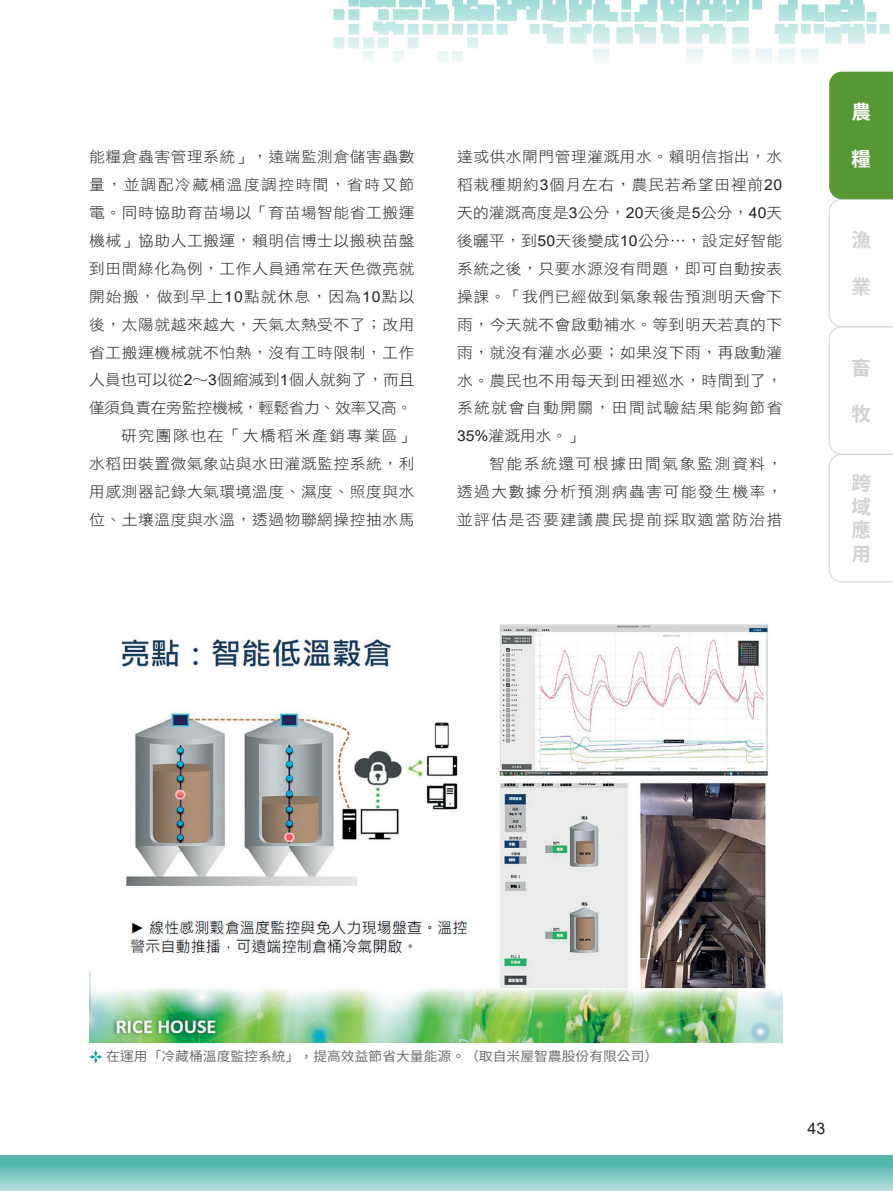
<style>
.page{position:relative;width:893px;height:1191px;background:#fff}
.page>*{position:absolute;margin:0;border:0;box-sizing:border-box;transform-origin:0 0}
.t1{font:700 19.5px/23.4px "Source Han Sans TWHK";color:#d1d2d4;text-align:justify}
.t2{font:700 19.5px "Source Han Sans TWHK";color:#fff}
.t3{font:15.9px "Arial";color:#231f20}
.t4{font:15px/27.9px "DF Hei Std W3";letter-spacing:.035em;color:#231f20;text-align:justify;scale:1.05 1}
.t5{font:13.05px "Source Han Sans TWHK";color:#6c6d70;scale:1.05 1}
.s1{font-family:"Arial"}
</style>
<div class="page">
<svg style="left:0;top:1155px;width:893px;height:36px;background:#7ac4be"></svg>
<img style="left:89px;top:624px;width:693px;height:418px">
<svg style="left:89px;top:1050px;width:13px;height:13px"></svg>
<div style="left:867px;top:24px;width:9px;height:10px;background:#c6e9e7"></div>
<div style="left:880px;top:24px;width:9px;height:10px;background:#c6e9e7"></div>
<div style="left:867px;top:12px;width:9px;height:10px;background:#b5e3e0"></div>
<div style="left:467px;top:37px;width:11px;height:11px;background:#def2f1"></div>
<svg style="left:408px;top:45px;width:11px;height:3px"></svg>
<div style="left:378px;top:37px;width:11px;height:11px;background:#def2f1"></div>
<div style="left:363px;top:37px;width:11px;height:11px;background:#def2f1"></div>
<svg style="left:348px;top:45px;width:11px;height:3px"></svg>
<div style="left:334px;top:37px;width:10px;height:11px;background:#d9f1ef"></div>
<div style="left:452px;top:51px;width:11px;height:11px;background:#edf8f7"></div>
<div style="left:437px;top:51px;width:11px;height:11px;background:#edf8f7"></div>
<div style="left:393px;top:51px;width:11px;height:11px;background:#edf8f7"></div>
<div style="left:363px;top:51px;width:11px;height:11px;background:#edf8f7"></div>
<div style="left:334px;top:9px;width:10px;height:11px;background:#b2e2df"></div>
<div style="left:593px;top:49px;width:17px;height:16px;background:#eef8f8"></div>
<div style="left:686px;top:49px;width:16px;height:16px;background:#eef8f7"></div>
<div style="left:732px;top:49px;width:17px;height:16px;background:#eef8f8"></div>
<div style="left:755px;top:49px;width:17px;height:16px;background:#eef8f7"></div>
<div style="left:779px;top:49px;width:16px;height:16px;background:#eef8f7"></div>
<div style="left:802px;top:49px;width:16px;height:16px;background:#eef8f7"></div>
<svg style="left:848px;top:71px;width:17px;height:1px"></svg>
<svg style="left:348px;top:0;width:517px;height:45px"></svg>
<svg style="left:829px;top:72px;width:64px;height:510px"></svg>
<p class="t4" style="left:89px;top:143px;width:311px;text-align:right">能糧倉蟲害管理系統」，遠端監測倉儲害蟲數量，並調配冷藏桶溫度調控時間，省時又節電。同時協助育苗場以「育苗場智能省工搬運機械」協助人工搬運，賴明信博士以搬秧苗盤到田間綠化為例，工作人員通常在天色微亮就開始搬，做到早上<span class="s1">10</span>點就休息，因為<span class="s1">10</span>點以後，太陽就越來越大，天氣太熱受不了；改用省工搬運機械就不怕熱，沒有工時限制，工作人員也可以從<span class="s1">2</span>∼<span class="s1">3</span>個縮減到<span class="s1">1</span>個人就夠了，而且僅須負責在旁監控機械，輕鬆省力、效率又高。研究團隊也在「大橋稻米產銷專業區」<br>水稻田裝置微氣象站與水田灌溉監控系統，利用感測器記錄大氣環境溫度、濕度、照度與水位、土壤溫度與水溫，透過物聯網操控抽水馬</p>
<p class="t4" style="left:457px;top:143px;width:311px">達或供水閘門管理灌溉用水。賴明信指出，水稻栽種期約<span class="s1">3</span>個月左右，農民若希望田裡前<span class="s1">20</span>天的灌溉高度是<span class="s1">3</span>公分，<span class="s1">20</span>天後是<span class="s1">5</span>公分，<span class="s1">40</span>天後曬平，到<span class="s1">50</span>天後變成<span class="s1">10</span>公分⋯，設定好智能系統之後，只要水源沒有問題，即可自動按表操課。「我們已經做到氣象報告預測明天會下雨，今天就不會啟動補水。等到明天若真的下雨，就沒有灌水必要；如果沒下雨，再啟動灌水。農民也不用每天到田裡巡水，時間到了，系統就會自動開關，田間試驗結果能夠節省<span class="s1">35%</span>灌溉用水。」</p>
<p class="t4" style="left:457px;top:450px;width:311px;text-indent:32px">智能系統還可根據田間氣象監測資料，透過大數據分析預測病蟲害可能發生機率，並評估是否要建議農民提前採取適當防治措</p>
<h1 class="t2" style="left:851px;top:101px;width:20px">農</h1>
<h1 class="t2" style="left:851px;top:148px;width:20px">糧</h1>
<h1 class="t1" style="left:851px;top:228px;width:20px">漁</h1>
<h1 class="t1" style="left:851px;top:275px;width:20px">業</h1>
<h1 class="t1" style="left:851px;top:356px;width:20px">畜</h1>
<h1 class="t1" style="left:851px;top:403px;width:21px">牧</h1>
<h1 class="t1" style="left:851px;top:472px;width:21px">跨域應用</h1>
<p class="t5" style="left:106px;top:1049px;width:527px">在運用「冷藏桶溫度監控系統」，提高效益節省大量能源。（取自米屋智農股份有限公司）</p>
<p class="t3" style="left:808px;top:1117px;width:19px">43</p>
</div>
